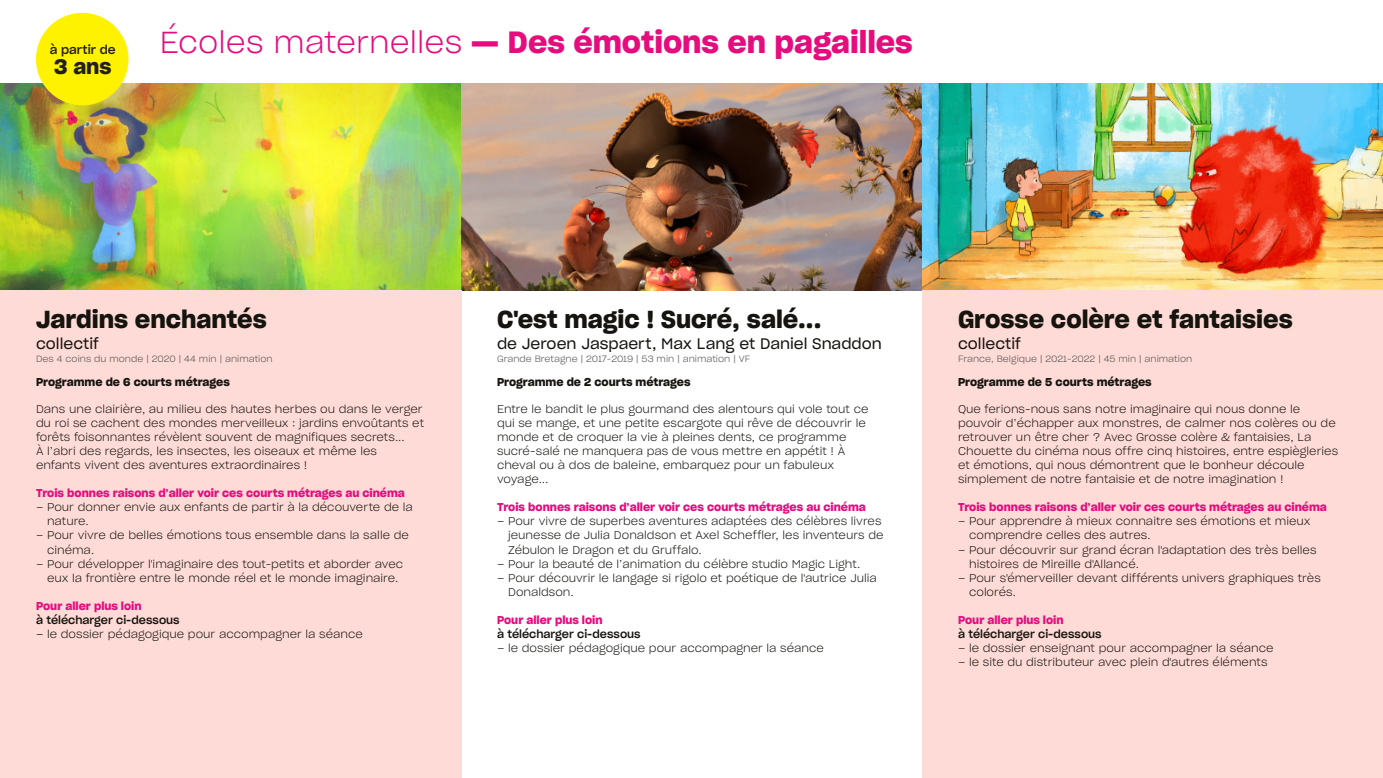
<style>
.page{position:relative;width:1383px;height:778px;background:#fff}
.page>*{position:absolute;margin:0;border:0;box-sizing:border-box;transform-origin:0 0}
.t1{font:30px "Sharp Grotesk Sm Bold 20";color:#e50c7e}
.t2{font:24px "Sharp Grotesk Sm Bold 20";color:#16140f}
.t3{font:20.4px "Sharp Grotesk Sm Bold 20";color:#231f20}
.t4{font:15px "Sharp Grotesk Book 20";color:#16140f}
.t5{font:12px "Sharp Grotesk Medium 20";color:#231f20}
.t6{font:11.1px/14.1px "Sharp Grotesk Light 20";color:#16140f}
.t7{font:11.1px "Sharp Grotesk Sm Bold 20";color:#e50c7e}
.t8{font:11.1px "Sharp Grotesk Sm Bold 20";color:#16140f}
.t9{font:11.1px "Sharp Grotesk Medium 20";color:#16140f}
.t10{font:9px "Sharp Grotesk Light 20";color:#504f4b}
.s1{font-family:"Sharp Grotesk Light 20"}
.s2{color:#231f20}
</style>
<div class="page">
<img style="left:0;top:83px;width:1382px;height:207px">
<div style="left:0;top:290px;width:461px;height:488px;background:#ffdbd7"></div>
<div style="left:922px;top:290px;width:460px;height:488px;background:#ffdbd7"></div>
<div style="left:36px;top:13px;width:92px;height:92px;background:#fff200;border-radius:50%"></div>
<p class="t5" style="left:50px;top:44px;width:67px">à partir de</p>
<h3 class="t3" style="left:54px;top:58px;width:59px">3 ans</h3>
<h1 class="t1" style="left:160px;top:29px;width:754px"><span class="s1">Écoles maternelles</span> — Des émotions en pagailles</h1>
<h2 class="t2" style="left:36px;top:309px;width:232px">Jardins enchantés</h2>
<h3 class="t4" style="left:36px;top:337px;width:64px">collectif</h3>
<p class="t10" style="left:36px;top:355px;width:238px">Des 4 coins du monde | 2020 | 44 min | animation</p>
<p class="t8" style="left:36px;top:377px;width:195px">Programme de 6 courts métrages</p>
<p class="t6" style="left:36px;top:402px;width:389px">Dans une clairière, au milieu des hautes herbes ou dans le verger du roi se cachent des mondes merveilleux : jardins envoûtants et forêts foisonnantes révèlent souvent de magnifiques secrets...<br>À l’abri des regards, les insectes, les oiseaux et même les enfants vivent des aventures extraordinaires !</p>
<p class="t7" style="left:36px;top:488px;width:370px">Trois bonnes raisons d’aller voir ces courts métrages au cinéma</p>
<p class="t6" style="left:47px;top:501px;width:367px;text-indent:-11px"><span class="s2">–</span> Pour donner envie aux enfants de partir à la découverte de la nature.</p>
<p class="t6" style="left:47px;top:529px;width:363px;text-indent:-11px"><span class="s2">–</span> Pour vivre de belles émotions tous ensemble dans la salle de cinéma.</p>
<p class="t6" style="left:36px;top:557px;width:368px;text-align:center"><span class="s2">–</span> Pour développer l'imaginaire des tout-petits et aborder avec eux la frontière entre le monde réel et le monde imaginaire.</p>
<p class="t7" style="left:36px;top:601px;width:107px">Pour aller plus loin</p>
<p class="t9" style="left:36px;top:615px;width:145px">à télécharger ci-dessous</p>
<p class="t6" style="left:36px;top:628px;width:328px">– le dossier pédagogique pour accompagner la séance</p>
<h2 class="t2" style="left:497px;top:309px;width:326px">C'est magic ! Sucré, salé...</h2>
<h3 class="t4" style="left:497px;top:337px;width:386px">de Jeroen Jaspaert, Max Lang et Daniel Snaddon</h3>
<p class="t10" style="left:497px;top:355px;width:255px">Grande Bretagne | 2017-2019 | 53 min | animation | VF</p>
<p class="t8" style="left:497px;top:377px;width:195px">Programme de 2 courts métrages</p>
<p class="t6" style="left:497px;top:402px;width:373px">Entre le bandit le plus gourmand des alentours qui vole tout ce qui se mange, et une petite escargote qui rêve de découvrir le monde et de croquer la vie à pleines dents, ce programme sucré-salé ne manquera pas de vous mettre en appétit ! À cheval ou à dos de baleine, embarquez pour un fabuleux voyage...</p>
<p class="t7" style="left:497px;top:502px;width:370px">Trois bonnes raisons d’aller voir ces courts métrages au cinéma</p>
<p class="t6" style="left:508px;top:515px;width:377px;text-indent:-11px"><span class="s2">–</span> Pour vivre de superbes aventures adaptées des célèbres livres jeunesse de Julia Donaldson et Axel Scheffler, les inventeurs de<br>Zébulon le Dragon et du Gruffalo.</p>
<p class="t6" style="left:497px;top:557px;width:365px"><span class="s2">–</span> Pour la beauté de l’animation du célèbre studio Magic Light.</p>
<p class="t6" style="left:508px;top:571px;width:370px;text-indent:-11px"><span class="s2">–</span> Pour découvrir le langage si rigolo et poétique de l'autrice Julia<br>Donaldson.</p>
<p class="t7" style="left:497px;top:615px;width:107px">Pour aller plus loin</p>
<p class="t9" style="left:497px;top:629px;width:145px">à télécharger ci-dessous</p>
<p class="t6" style="left:497px;top:642px;width:328px"><span class="s2">–</span> le dossier pédagogique pour accompagner la séance</p>
<h2 class="t2" style="left:958px;top:309px;width:336px">Grosse colère et fantaisies</h2>
<h3 class="t4" style="left:958px;top:337px;width:64px">collectif</h3>
<p class="t10" style="left:958px;top:355px;width:236px">France, Belgique | 2021-2022 | 45 min | animation</p>
<p class="t8" style="left:958px;top:377px;width:195px">Programme de 5 courts métrages</p>
<p class="t6" style="left:958px;top:402px;width:382px">Que ferions-nous sans notre imaginaire qui nous donne le pouvoir d’échapper aux monstres, de calmer nos colères ou de retrouver un être cher ? Avec Grosse colère &amp; fantaisies, La Chouette du cinéma nous offre cinq histoires, entre espiègleries et émotions, qui nous démontrent que le bonheur découle simplement de notre fantaisie et de notre imagination !</p>
<p class="t7" style="left:958px;top:502px;width:370px">Trois bonnes raisons d’aller voir ces courts métrages au cinéma</p>
<p class="t6" style="left:969px;top:515px;width:343px;text-indent:-11px"><span class="s2">–</span> Pour apprendre à mieux connaitre ses émotions et mieux comprendre celles des autres.</p>
<p class="t6" style="left:969px;top:543px;width:349px;text-indent:-11px"><span class="s2">–</span> Pour découvrir sur grand écran l'adaptation des très belles histoires de Mireille d'Allancé.</p>
<p class="t6" style="left:969px;top:571px;width:353px;text-indent:-11px"><span class="s2">–</span> Pour s'émerveiller devant différents univers graphiques très colorés.</p>
<p class="t7" style="left:958px;top:615px;width:107px">Pour aller plus loin</p>
<p class="t9" style="left:958px;top:629px;width:145px">à télécharger ci-dessous</p>
<p class="t6" style="left:958px;top:642px;width:317px"><span class="s2">–</span> le dossier enseignant pour accompagner la séance</p>
<p class="t6" style="left:958px;top:656px;width:311px"><span class="s2">–</span> le site du distributeur avec plein d'autres éléments</p>
</div>
